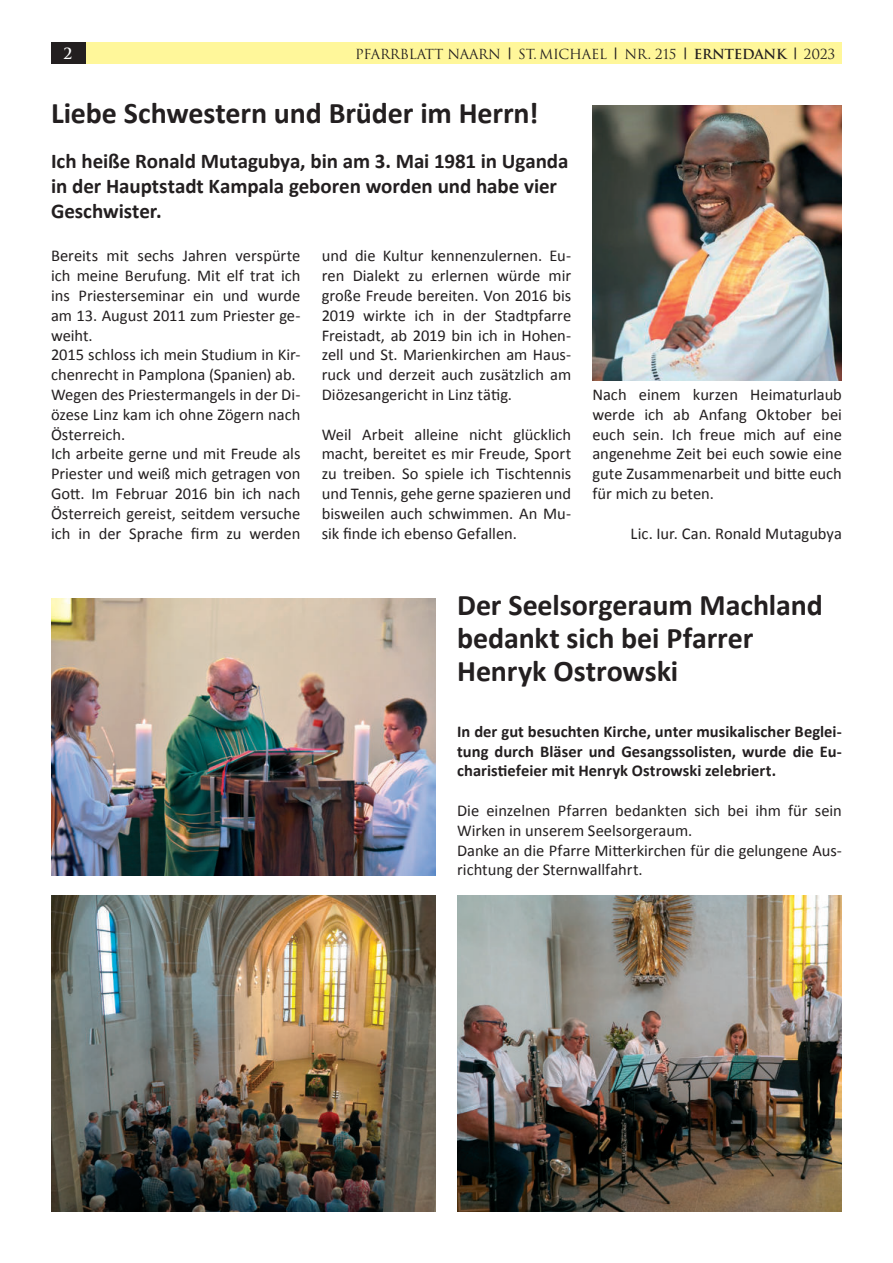
<style>
.page{position:relative;width:893px;height:1263px;background:#fff}
.page>*{position:absolute;margin:0;border:0;box-sizing:border-box;transform-origin:0 0}
.t1{font:700 30px/33px "Calibri";letter-spacing:-.005em;color:#231f20}
.t2{font:700 21px/25.2px "Calibri";letter-spacing:-.005em;color:#231f20}
.t3{font:16.5px/19.8px "Calibri";color:#231f20;text-align:justify}
.t4{font:700 16.5px/19.8px "Calibri";color:#231f20;text-align:justify}
.t5{font:700 15px "Trajan";color:#fff}
.t6{font:13.5px "Trajan";letter-spacing:-.02em;color:#231f20}
.s1{font-family:"Calibri";font-weight:300}
.s2{font-weight:700}
</style>
<div class="page">
<div style="left:85px;top:43px;width:757px;height:21px;background:#fff79a"></div>
<div style="left:51px;top:43px;width:34px;height:21px;background:#231f20"></div>
<img style="left:592px;top:105px;width:250px;height:275px">
<img style="left:51px;top:895px;width:385px;height:317px">
<img style="left:457px;top:895px;width:385px;height:317px">
<img style="left:51px;top:598px;width:385px;height:277px">
<p class="t5" style="left:64px;top:45px;width:10px">2</p>
<p class="t6" style="left:355px;top:46px;width:482px">PFARRBLATT NAARN <span class="s1">|</span> ST. MICHAEL <span class="s1">|</span> NR. 215 <span class="s1">|</span> <span class="s2">ERNTEDANK</span> <span class="s1">|</span> 2023</p>
<h1 class="t1" style="left:51px;top:99px;width:489px">Liebe Schwestern und Brüder im Herrn!</h1>
<p class="t2" style="left:51px;top:150px;width:519px">Ich heiße Ronald Mutagubya, bin am 3. Mai 1981 in Uganda in der Hauptstadt Kampala geboren worden und habe vier<br>Geschwister.</p>
<p class="t3" style="left:51px;top:246px;width:251px;text-align:left">Bereits mit sechs Jahren verspürte ich meine Berufung. Mit elf trat ich ins Priesterseminar ein und wurde am 13. August 2011 zum Priester ge&shy;weiht.<br>2015 schloss ich mein Studium in Kir&shy;chenrecht in Pamplona (Spanien) ab.<br>Wegen des Priestermangels in der Di&shy;özese Linz kam ich ohne Zögern nach<br>Österreich.<br>Ich arbeite gerne und mit Freude als<br>Priester und weiß mich getragen von<br>Gott. Im Februar 2016 bin ich nach<br>Österreich gereist, seitdem versuche ich in der Sprache firm zu werden</p>
<p class="t3" style="left:322px;top:246px;width:251px">und die Kultur kennenzulernen. Eu&shy;ren Dialekt zu erlernen würde mir große Freude bereiten. Von 2016 bis 2019 wirkte ich in der Stadtpfarre Freistadt, ab 2019 bin ich in Hohen&shy;zell und St. Marienkirchen am Haus&shy;ruck und derzeit auch zusätzlich am Diözesangericht in Linz tätig.</p>
<p class="t3" style="left:322px;top:425px;width:251px">Weil Arbeit alleine nicht glücklich macht, bereitet es mir Freude, Sport zu treiben. So spiele ich Tischtennis und Tennis, gehe gerne spazieren und bisweilen auch schwimmen. An Mu&shy;sik finde ich ebenso Gefallen.</p>
<p class="t3" style="left:592px;top:385px;width:251px">Nach einem kurzen Heimaturlaub werde ich ab Anfang Oktober bei euch sein. Ich freue mich auf eine angenehme Zeit bei euch sowie eine gute Zusammenarbeit und bitte euch für mich zu beten.</p>
<p class="t3" style="left:631px;top:524px;width:213px">Lic. Iur. Can. Ronald Mutagubya</p>
<h1 class="t1" style="left:457px;top:591px;width:367px">Der Seelsorgeraum Machland bedankt sich bei Pfarrer<br>Henryk Ostrowski</h1>
<p class="t4" style="left:457px;top:723px;width:386px">In der gut besuchten Kirche, unter musikalischer Beglei&shy;tung durch Bläser und Gesangssolisten, wurde die Eu&shy;charistiefeier mit Henryk Ostrowski zelebriert.</p>
<p class="t3" style="left:457px;top:801px;width:386px;text-align:left">Die einzelnen Pfarren bedankten sich bei ihm für sein Wirken in unserem Seelsorgeraum.<br>Danke an die Pfarre Mitterkirchen für die gelungene Aus&shy;richtung der Sternwallfahrt.</p>
</div>
